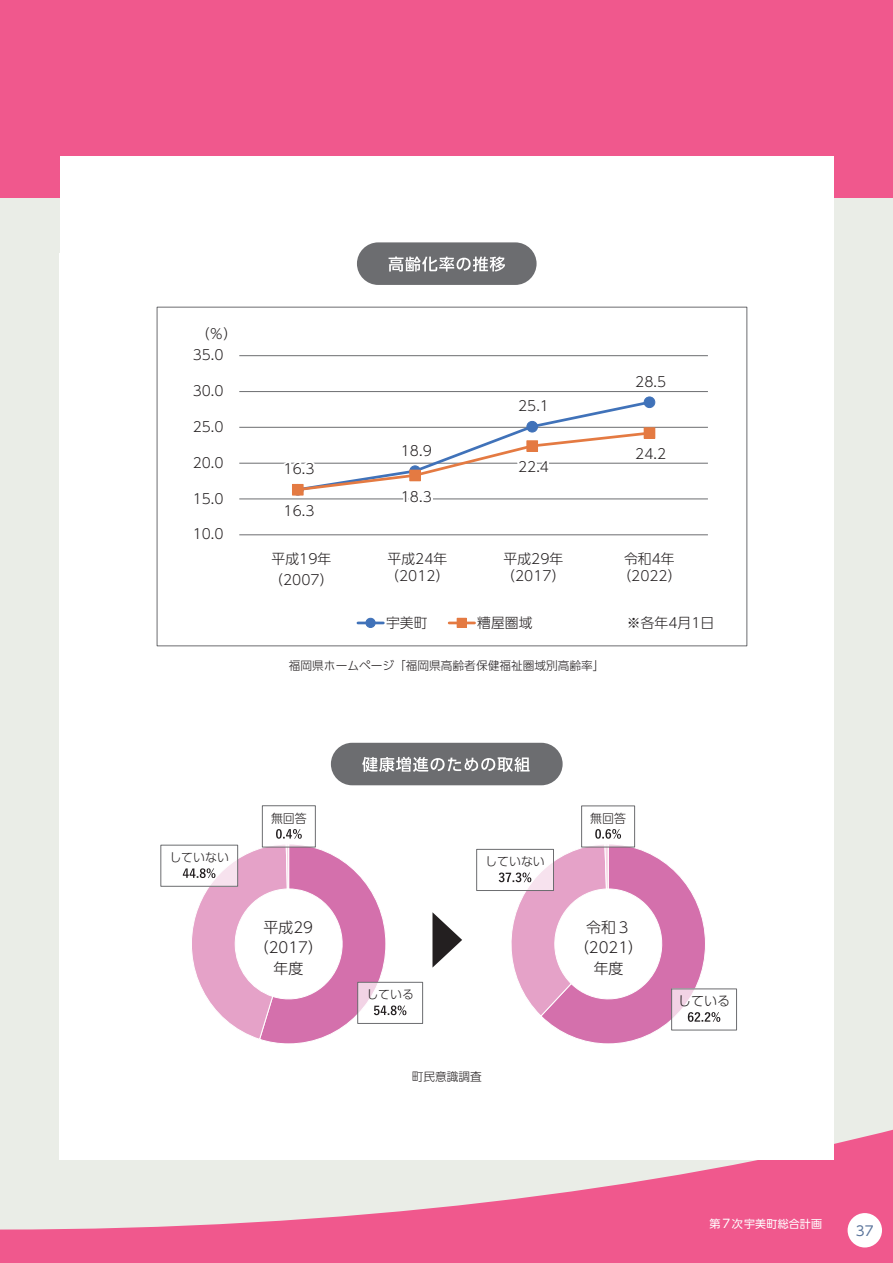
<style>
.page{position:relative;width:893px;height:1263px;background:#eaede7}
.page>*{position:absolute;margin:0;border:0;box-sizing:border-box;transform-origin:0 0}
.t1{font:300 14.85px/20.2px "UD Shin Go Pr 6 N";color:#231f20;text-align:center}
.t2{font:300 13.8px/16.6px "UD Shin Go Pr 6 N";color:#231f20}
.t3{font:300 13.5px "UD Shin Go Pr 6 N";color:#231f20}
.t4{font:13.5px "UD Shin Go Pr 6 N";color:#5c769c}
.t5{font:300 12.3px "UD Shin Go Pr 6 N";color:#231f20}
.t6{font:300 11.7px "UD Shin Go Pr 6 N";color:#231f20}
.t7{font:10.95px "UD Shin Go Pr 6";letter-spacing:.02em;color:#fff}
.s1{font-size:11.1px}
.s2{font-size:11.85px}
</style>
<div class="page">
<svg style="left:0;top:1129px;width:893px;height:134px;fill:#f0588d"></svg>
<div style="left:0;top:0;width:893px;height:198px;background:#f0588d"></div>
<div style="left:848px;top:1213px;width:34px;height:34px;background:#fff;border-radius:50%"></div>
<div style="left:60px;top:156px;width:774px;height:1004px;background:#fff"></div>
<hr style="left:239px;top:498px;width:469px;height:1px;background:#6c6d70">
<hr style="left:239px;top:463px;width:469px;height:1px;background:#6c6d70">
<hr style="left:239px;top:427px;width:469px;height:1px;background:#6c6d70">
<hr style="left:239px;top:391px;width:469px;height:1px;background:#6c6d70">
<hr style="left:239px;top:355px;width:469px;height:1px;background:#6c6d70">
<hr style="left:239px;top:534px;width:469px;height:1px;background:#6c6d70">
<div style="left:644px;top:397px;width:11px;height:11px;background:#4072b9;border-radius:50%"></div>
<div style="left:644px;top:396px;width:11px;height:12px;border:1px solid #4072b9;border-radius:50%"></div>
<div style="left:644px;top:427px;width:11px;height:12px;border:1px solid #e47a42"></div>
<svg style="left:280px;top:399px;width:373px;height:101px"></svg>
<hr style="left:358px;top:622px;width:25px;height:2px;background:#4072b9">
<div style="left:366px;top:618px;width:9px;height:9px;background:#4072b9;border-radius:50%"></div>
<div style="left:365px;top:618px;width:11px;height:10px;border:1px solid #4072b9;border-radius:50%"></div>
<hr style="left:449px;top:622px;width:26px;height:2px;background:#e47a42">
<div style="left:457px;top:618px;width:9px;height:9px;background:#e47a42"></div>
<div style="left:457px;top:618px;width:10px;height:10px;border:1px solid #e47a42"></div>
<div style="left:357px;top:982px;width:66px;height:42px;border:1px solid #6c6d70"></div>
<div style="left:160px;top:845px;width:78px;height:42px;border:1px solid #6c6d70"></div>
<div style="left:262px;top:805px;width:54px;height:42px;border:1px solid #6c6d70"></div>
<svg style="left:180px;top:829px;width:226px;height:215px"></svg>
<div style="left:671px;top:988px;width:66px;height:42px;border:1px solid #6c6d70"></div>
<div style="left:476px;top:849px;width:78px;height:42px;border:1px solid #6c6d70"></div>
<div style="left:581px;top:805px;width:54px;height:42px;border:1px solid #6c6d70"></div>
<svg style="left:499px;top:829px;width:221px;height:215px"></svg>
<svg style="left:432px;top:912px;width:30px;height:55px"></svg>
<div style="left:357px;top:242px;width:180px;height:43px;background:#6c6d70;border-radius:21px"></div>
<svg style="left:389px;top:257px;width:116px;height:15px"></svg>
<div style="left:331px;top:743px;width:232px;height:42px;background:#6c6d70;border-radius:21px"></div>
<svg style="left:362px;top:757px;width:168px;height:15px"></svg>
<p class="t2" style="left:196px;top:325px;width:43px">（％）</p>
<p class="t2" style="left:193px;top:346px;width:32px">35.0</p>
<p class="t2" style="left:193px;top:382px;width:32px">30.0</p>
<p class="t2" style="left:193px;top:418px;width:32px">25.0</p>
<p class="t2" style="left:193px;top:454px;width:32px">20.0</p>
<p class="t2" style="left:193px;top:489px;width:32px">15.0</p>
<p class="t2" style="left:193px;top:525px;width:32px">10.0</p>
<p class="t2" style="left:284px;top:460px;width:32px">16.3</p>
<p class="t2" style="left:284px;top:502px;width:32px">16.3</p>
<p class="t2" style="left:401px;top:441px;width:32px">18.9</p>
<p class="t2" style="left:401px;top:488px;width:32px">18.3</p>
<p class="t2" style="left:518px;top:397px;width:32px">25.1</p>
<p class="t2" style="left:518px;top:458px;width:32px">22.4</p>
<p class="t2" style="left:635px;top:373px;width:32px">28.5</p>
<p class="t2" style="left:635px;top:445px;width:32px">24.2</p>
<p class="t2" style="left:269px;top:549px;width:66px;line-height:20.2px">平成19年（2007）</p>
<p class="t2" style="left:385px;top:550px;width:66px">平成24年（2012）</p>
<p class="t2" style="left:501px;top:550px;width:66px">平成29年（2017）</p>
<p class="t2" style="left:617px;top:550px;width:66px;text-align:center">令和4年（2022）</p>
<p class="t2" style="left:627px;top:614px;width:89px">※各年4月1日</p>
<p class="t2" style="left:386px;top:613px;width:43px">宇美町</p>
<p class="t2" style="left:477px;top:613px;width:57px">糟屋圏域</p>
<p class="t6" style="left:289px;top:656px;width:317px">福岡県ホームページ「福岡県高齢者保健福祉圏域別高齢率」</p>
<p class="t5" style="left:169px;top:847px;width:61px">していない</p>
<p class="t5" style="left:271px;top:808px;width:37px">無回答</p>
<p class="t5" style="left:485px;top:851px;width:61px">していない</p>
<p class="t5" style="left:590px;top:808px;width:37px">無回答</p>
<p class="t1" style="left:254px;top:917px;width:71px">平成29（2017）年度</p>
<p class="t1" style="left:574px;top:917px;width:71px">令和３（2021）年度</p>
<p class="t5" style="left:366px;top:984px;width:49px">している</p>
<p class="t6" style="left:412px;top:1067px;width:72px">町民意識調査</p>
<p class="t3" style="left:678px;top:990px;width:54px">している</p>
<p class="t7" style="left:709px;top:1214px;width:114px"><span class="s1">第</span><span class="s2">７</span><span class="s1">次</span>宇美町総合計画</p>
<p class="t4" style="left:856px;top:1220px;width:19px">37</p>
</div>
